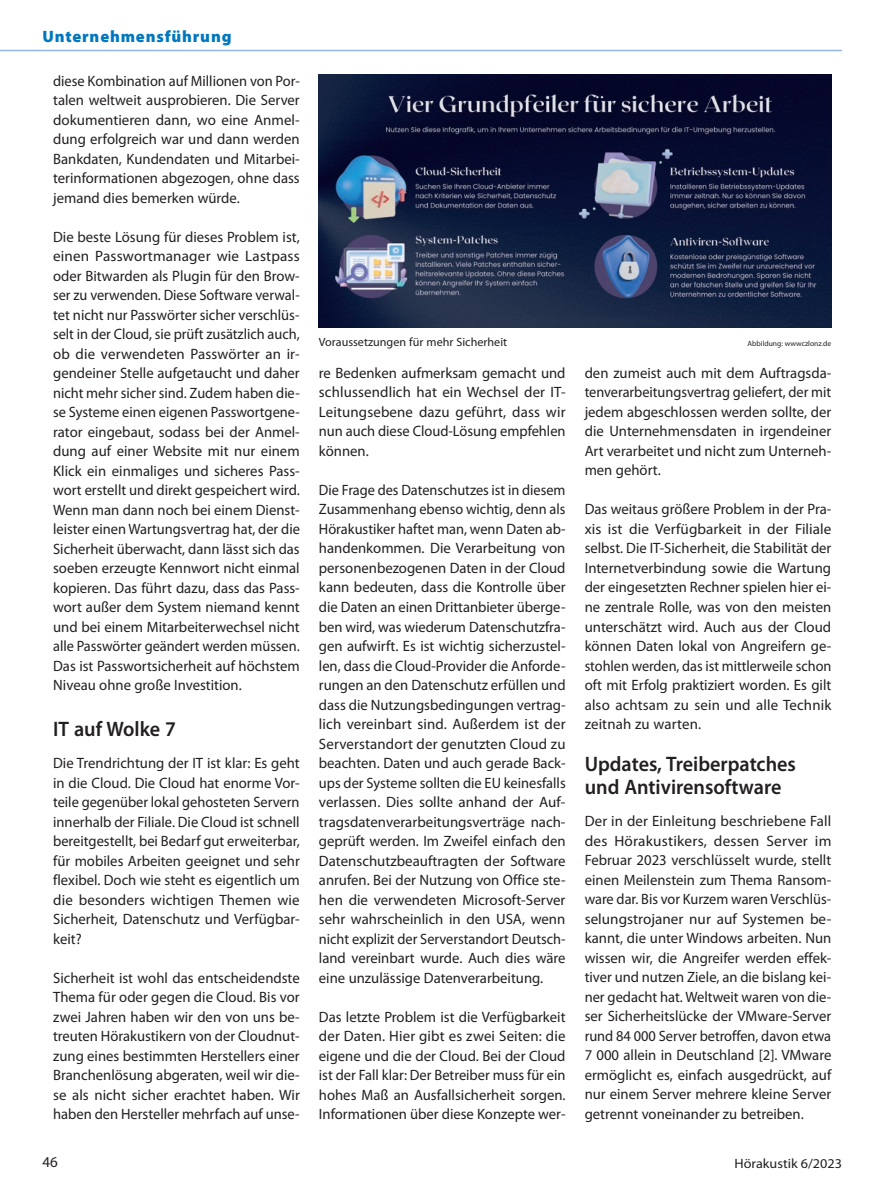
<style>
.page{position:relative;width:893px;height:1191px;background:#fff}
.page>*{position:absolute;margin:0;border:0;box-sizing:border-box;transform-origin:0 0}
.D__Zwischentitel_2-z{font:600 21px/23.2px "Myriad Pro";color:#231f20;scale:.96 1}
.D__Zwischentitel_1-z{font:600 21px "Myriad Pro";color:#231f20;scale:.96 1}
.Rubrik_11pt{font:900 16.5px "Myriad Pro";letter-spacing:.05em;color:#0078c0}
.C__Text_3spaltig_Blo{font:15px/19.5px "Myriad Pro";color:#231f20;text-align:justify}
.C__Text_3spaltig_Blo-2{font:15px/19.5px "Myriad Pro";color:#231f20;text-align:justify;scale:.95 1}
.C__Text_3spaltig_Blo-3{font:15px/19.5px "Myriad Pro";color:#231f20;text-align:justify;scale:.96 1}
.t1{font:13.5px "Myriad Pro";color:#231f20;scale:1.05 1}
.E__Bildlegende{font:12px "Myriad Pro";color:#231f20}
.E__Bildlegende-2{font:7.5px "Myriad Pro";color:#231f20}
</style>
<div class="page">
<hr style="left:0;top:50px;width:842px;height:1px;background:#94b8e1">
<img style="left:319px;top:74px;width:512px;height:254px">
<p class="Rubrik_11pt" style="left:43px;top:26px;width:191px">Unternehmensführung</p>
<p class="C__Text_3spaltig_Blo-3" style="left:53px;top:71px;width:258px">diese Kombination auf Millionen von Por&shy;talen weltweit ausprobieren. Die Server dokumentieren dann, wo eine Anmel&shy;dung erfolgreich war und dann werden Bankdaten, Kundendaten und Mitarbei&shy;terinformationen abgezogen, ohne dass jemand dies bemerken würde.</p>
<p class="C__Text_3spaltig_Blo" style="left:53px;top:227px;width:248px">Die beste Lösung für dieses Problem ist, einen Passwortmanager wie Lastpass oder Bitwarden als Plugin für den Brow&shy;ser zu verwenden. Diese Software verwal&shy;tet nicht nur Passwörter sicher verschlüs&shy;selt in der Cloud, sie prüft zusätzlich auch, ob die verwendeten Passwörter an ir&shy;gendeiner Stelle aufgetaucht und daher nicht mehr sicher sind. Zudem haben die&shy;se Systeme einen eigenen Passwortgene&shy;rator eingebaut, sodass bei der Anmel&shy;dung auf einer Website mit nur einem Klick ein einmaliges und sicheres Pass&shy;wort erstellt und direkt gespeichert wird.<br>Wenn man dann noch bei einem Dienst&shy;leister einen Wartungsvertrag hat, der die Sicherheit überwacht, dann lässt sich das soeben erzeugte Kennwort nicht einmal kopieren. Das führt dazu, dass das Pass&shy;wort außer dem System niemand kennt und bei einem Mitarbeiterwechsel nicht alle Passwörter geändert werden müssen.<br>Das ist Passwortsicherheit auf höchstem Niveau ohne große Investition.</p>
<p class="D__Zwischentitel_1-z" style="left:53px;top:715px;width:130px">IT auf Wolke 7</p>
<p class="C__Text_3spaltig_Blo" style="left:53px;top:753px;width:248px">Die Trendrichtung der IT ist klar: Es geht in die Cloud. Die Cloud hat enorme Vor&shy;teile gegenüber lokal gehosteten Servern innerhalb der Filiale. Die Cloud ist schnell bereitgestellt, bei Bedarf gut erweiterbar, für mobiles Arbeiten geeignet und sehr flexibel. Doch wie steht es eigentlich um die besonders wichtigen Themen wie Sicherheit, Datenschutz und Verfügbar&shy;keit?</p>
<p class="C__Text_3spaltig_Blo" style="left:53px;top:967px;width:248px">Sicherheit ist wohl das entscheidendste Thema für oder gegen die Cloud. Bis vor zwei Jahren haben wir den von uns be&shy;treuten Hörakustikern von der Cloudnut&shy;zung eines bestimmten Herstellers einer Branchenlösung abgeraten, weil wir die&shy;se als nicht sicher erachtet haben. Wir haben den Hersteller mehrfach auf unse-</p>
<p class="E__Bildlegende" style="left:319px;top:334px;width:190px">Voraussetzungen für mehr Sicherheit</p>
<p class="E__Bildlegende-2" style="left:748px;top:338px;width:85px">Abbildung: wwwczlonz.de</p>
<p class="C__Text_3spaltig_Blo" style="left:319px;top:363px;width:248px">re Bedenken aufmerksam gemacht und schlussendlich hat ein Wechsel der IT-Leitungsebene dazu geführt, dass wir nun auch diese Cloud-Lösung empfehlen können.</p>
<p class="C__Text_3spaltig_Blo-2" style="left:319px;top:480px;width:261px">Die Frage des Datenschutzes ist in diesem Zusammenhang ebenso wichtig, denn als Hörakustiker haftet man, wenn Daten ab&shy;handenkommen. Die Verarbeitung von personenbezogenen Daten in der Cloud kann bedeuten, dass die Kontrolle über die Daten an einen Drittanbieter überge&shy;ben wird, was wiederum Datenschutzfra&shy;gen aufwirft. Es ist wichtig sicherzustel&shy;len, dass die Cloud-Provider die Anforde&shy;rungen an den Datenschutz erfüllen und dass die Nutzungsbedingungen vertrag&shy;lich vereinbart sind. Außerdem ist der Serverstandort der genutzten Cloud zu beachten. Daten und auch gerade Back&shy;ups der Systeme sollten die EU keinesfalls verlassen. Dies sollte anhand der Auf&shy;tragsdatenverarbeitungsverträge nach&shy;geprüft werden. Im Zweifel einfach den Datenschutzbeauftragten der Software anrufen. Bei der Nutzung von Office ste&shy;hen die verwendeten Microsoft-Server sehr wahrscheinlich in den USA, wenn nicht explizit der Serverstandort Deutsch&shy;land vereinbart wurde. Auch dies wäre eine unzulässige Datenverarbeitung.</p>
<p class="C__Text_3spaltig_Blo" style="left:319px;top:1006px;width:248px">Das letzte Problem ist die Verfügbarkeit der Daten. Hier gibt es zwei Seiten: die eigene und die der Cloud. Bei der Cloud ist der Fall klar: Der Betreiber muss für ein hohes Maß an Ausfallsicherheit sorgen.<br>Informationen über diese Konzepte wer-</p>
<p class="C__Text_3spaltig_Blo" style="left:585px;top:363px;width:248px">den zumeist auch mit dem Auftragsda&shy;tenverarbeitungsvertrag geliefert, der mit jedem abgeschlossen werden sollte, der die Unternehmensdaten in irgendeiner Art verarbeitet und nicht zum Unterneh&shy;men gehört.</p>
<p class="C__Text_3spaltig_Blo" style="left:585px;top:499px;width:248px">Das weitaus größere Problem in der Pra&shy;xis ist die Verfügbarkeit in der Filiale selbst. Die IT-Sicherheit, die Stabilität der Internetverbindung sowie die Wartung der eingesetzten Rechner spielen hier ei&shy;ne zentrale Rolle, was von den meisten unterschätzt wird. Auch aus der Cloud können Daten lokal von Angreifern ge&shy;stohlen werden, das ist mittlerweile schon oft mit Erfolg praktiziert worden. Es gilt also achtsam zu sein und alle Technik zeitnah zu warten.</p>
<p class="D__Zwischentitel_2-z" style="left:585px;top:751px;width:222px">Updates, Treiberpatches und Antivirensoftware</p>
<p class="C__Text_3spaltig_Blo" style="left:585px;top:811px;width:248px">Der in der Einleitung beschriebene Fall des Hörakustikers, dessen Server im Februar 2023 verschlüsselt wurde, stellt einen Meilenstein zum Thema Ransom&shy;ware dar. Bis vor Kurzem waren Verschlüs&shy;selungstrojaner nur auf Systemen be&shy;kannt, die unter Windows arbeiten. Nun wissen wir, die Angreifer werden effek&shy;tiver und nutzen Ziele, an die bislang kei&shy;ner gedacht hat. Weltweit waren von die&shy;ser Sicherheitslücke der VMware-Server rund 84 000 Server betroffen, davon etwa 7 000 allein in Deutschland [2]. VMware ermöglicht es, einfach ausgedrückt, auf nur einem Server mehrere kleine Server getrennt voneinander zu betreiben.</p>
<p class="C__Text_3spaltig_Blo" style="left:43px;top:1152px;width:17px">46</p>
<p class="t1" style="left:734px;top:1154px;width:104px">Hörakustik 6/2023</p>
</div>
